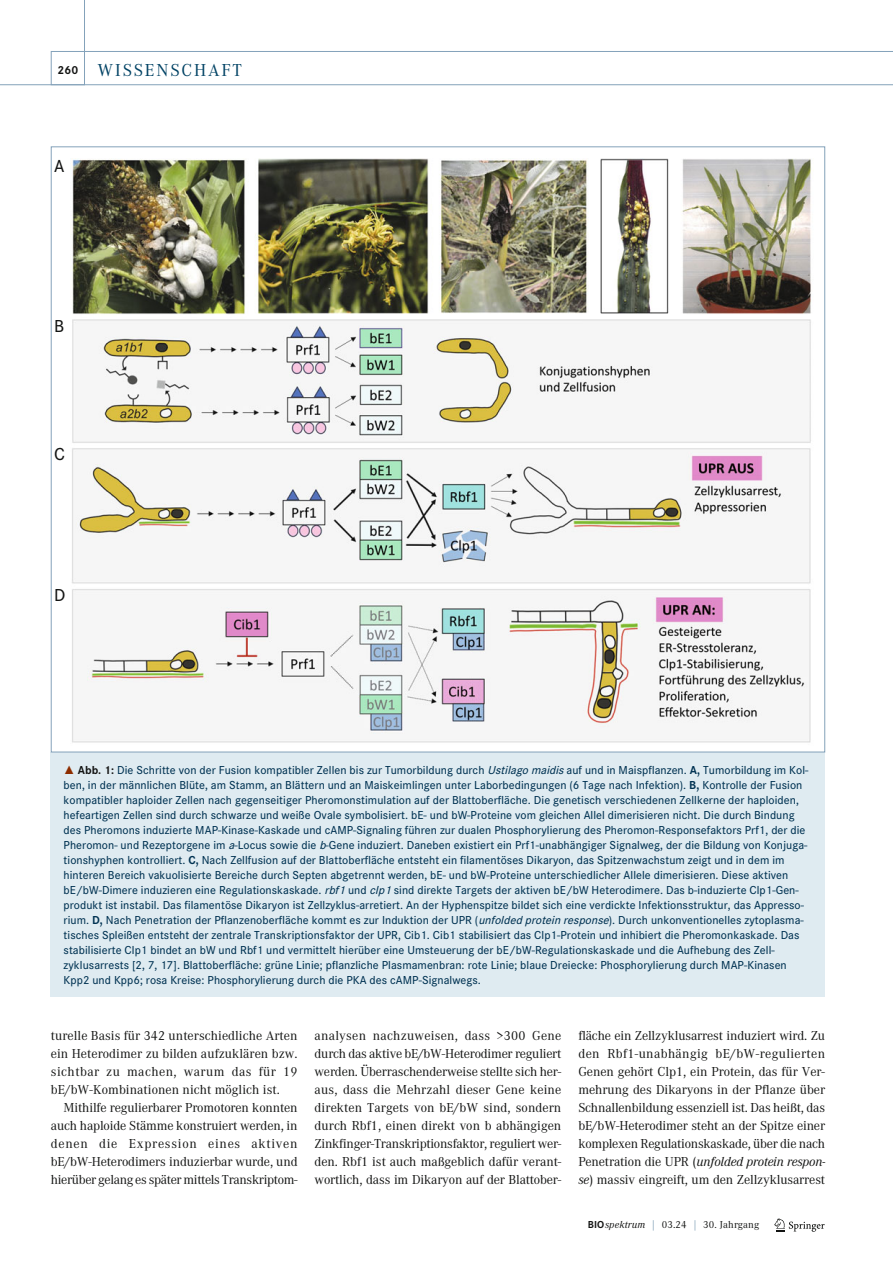
<style>
.page{position:relative;width:893px;height:1263px;background:#fff}
.page>*{position:absolute;margin:0;border:0;box-sizing:border-box;transform-origin:0 0}
.t1{font:18px "Corporate A";letter-spacing:.1em;color:#004264}
.t2{font:500 18px "Corporate S";color:#131413}
.t3{font:13.5px/18px "Corporate A";letter-spacing:-.01em;color:#131413;text-align:justify}
.t4{font:500 12px/15px "Corporate S";letter-spacing:.005em;color:#003252}
.t5{font:10.5px "Corporate A";letter-spacing:.015em;color:#131413}
.s1{font-family:"Corporate S";font-weight:700;font-size:12px;color:#131413}
.s2{font-family:"The Sans Expert";font-weight:400;color:#8d2d00}
.s3{font-weight:700;color:#131413}
.s4{font-style:italic}
.s5{font-weight:700}
.s6{font-family:"Corporate S";font-weight:700}
.s7{color:#658ba6}
</style>
<div class="page">
<svg style="left:774px;top:1218px;width:50px;height:14px"></svg>
<div style="left:51px;top:752px;width:774px;height:245px;background:#dfebf1"></div>
<img style="left:72px;top:158px;width:739px;height:585px">
<svg style="left:0;top:0;width:85px;height:85px"></svg>
<div style="left:51px;top:51px;width:841px;height:34px;border:1px solid #84a2ba"></div>
<h1 class="t1" style="left:57px;top:63px;width:186px"><span class="s1">260</span> WISSENSCHAFT</h1>
<h1 class="t2" style="left:54px;top:160px;width:12px">A</h1>
<h1 class="t2" style="left:54px;top:320px;width:12px">B</h1>
<h1 class="t2" style="left:54px;top:448px;width:12px">C</h1>
<h1 class="t2" style="left:54px;top:588px;width:13px">D</h1>
<p class="t4" style="left:64px;top:764px;width:746px"><span class="s2">˚</span> <span class="s3">Abb. 1:</span> Die Schritte von der Fusion kompatibler Zellen bis zur Tumorbildung durch <span class="s4">Ustilago maidis</span> auf und in Maispflanzen. <span class="s5">A,</span> Tumorbildung im Kol&shy;ben, in der männlichen Blüte, am Stamm, an Blättern und an Maiskeimlingen unter Laborbedingungen (6 Tage nach Infektion). <span class="s5">B,</span> Kontrolle der Fusion kompatibler haploider Zellen nach gegenseitiger Pheromonstimulation auf der Blattoberfläche. Die genetisch verschiedenen Zellkerne der haploiden, hefeartigen Zellen sind durch schwarze und weiße Ovale symbolisiert. bE- und bW-Proteine vom gleichen Allel dimerisieren nicht. Die durch Bindung des Pheromons induzierte MAP-Kinase-Kaskade und cAMP-Signaling führen zur dualen Phosphorylierung des Pheromon-Responsefaktors Prf1, der die Pheromon- und Rezeptorgene im <span class="s4">a</span>-Locus sowie die <span class="s4">b</span>-Gene induziert. Daneben existiert ein Prf1-unabhängiger Signalweg, der die Bildung von Konjuga&shy;tionshyphen kontrolliert. <span class="s5">C,</span> Nach Zellfusion auf der Blattoberfläche entsteht ein filamentöses Dikaryon, das Spitzenwachstum zeigt und in dem im hinteren Bereich vakuolisierte Bereiche durch Septen abgetrennt werden, bE- und bW-Proteine unterschiedlicher Allele dimerisieren. Diese aktiven bE/bW-Dimere induzieren eine Regulationskaskade. <span class="s4">rbf1</span> und <span class="s4">clp1</span> sind direkte Targets der aktiven bE/bW Heterodimere. Das b-induzierte Clp1-Gen&shy;produkt ist instabil. Das filamentöse Dikaryon ist Zellzyklus-arretiert. An der Hyphenspitze bildet sich eine verdickte Infektionsstruktur, das Appresso&shy;rium. <span class="s5">D,</span> Nach Penetration der Pflanzenoberfläche kommt es zur Induktion der UPR (<span class="s4">unfolded protein response</span>). Durch unkonventionelles zytoplasma&shy;tisches Spleißen entsteht der zentrale Transkriptionsfaktor der UPR, Cib1. Cib1 stabilisiert das Clp1-Protein und inhibiert die Pheromonkaskade. Das stabilisierte Clp1 bindet an bW und Rbf1 und vermittelt hierüber eine Umsteuerung der bE/bW-Regulationskaskade und die Aufhebung des Zell&shy;zyklusarrests [2, 7, 17]. Blattoberfläche: grüne Linie; pflanzliche Plasmamenbran: rote Linie; blaue Dreiecke: Phosphorylierung durch MAP-Kinasen Kpp2 und Kpp6; rosa Kreise: Phosphorylierung durch die PKA des cAMP-Signalwegs.</p>
<p class="t3" style="left:51px;top:1028px;width:248px">turelle Basis für 342 unterschiedliche Arten ein Heterodimer zu bilden aufzuklären bzw. sichtbar zu machen, warum das für 19 bE/bW-Kombinationen nicht möglich ist.</p>
<p class="t3" style="left:51px;top:1100px;width:248px;text-indent:13px">Mithilfe regulierbarer Promotoren konnten auch haploide Stämme konstruiert werden, in denen die Expression eines aktiven bE/bW-Heterodimers induzierbar wurde, und hierüber gelang es später mittels Transkriptom-</p>
<p class="t3" style="left:314px;top:1028px;width:248px">analysen nachzuweisen, dass &gt;300 Gene durch das aktive bE/bW-Heterodimer reguliert werden. Überraschenderweise stellte sich her&shy;aus, dass die Mehrzahl dieser Gene keine direkten Targets von bE/bW sind, sondern durch Rbf1, einen direkt von b abhängigen Zinkfinger-Transkriptionsfaktor, reguliert wer&shy;den. Rbf1 ist auch maßgeblich dafür verant&shy;wortlich, dass im Dikaryon auf der Blattober-</p>
<p class="t3" style="left:578px;top:1028px;width:248px">fläche ein Zellzyklusarrest induziert wird. Zu den Rbf1-unabhängig bE/bW-regulierten Genen gehört Clp1, ein Protein, das für Ver&shy;mehrung des Dikaryons in der Pflanze über Schnallenbildung essenziell ist. Das heißt, das bE/bW-Heterodimer steht an der Spitze einer komplexen Regulationskaskade, über die nach Penetration die UPR (<span class="s4">unfolded protein respon&shy;se</span>) massiv eingreift, um den Zellzyklusarrest</p>
<p class="t5" style="left:587px;top:1221px;width:173px"><span class="s6">BIO</span><span class="s4">spektrum</span> <span class="s7">|</span> 03.24 <span class="s7">|</span> 30. Jahrgang</p>
</div>
